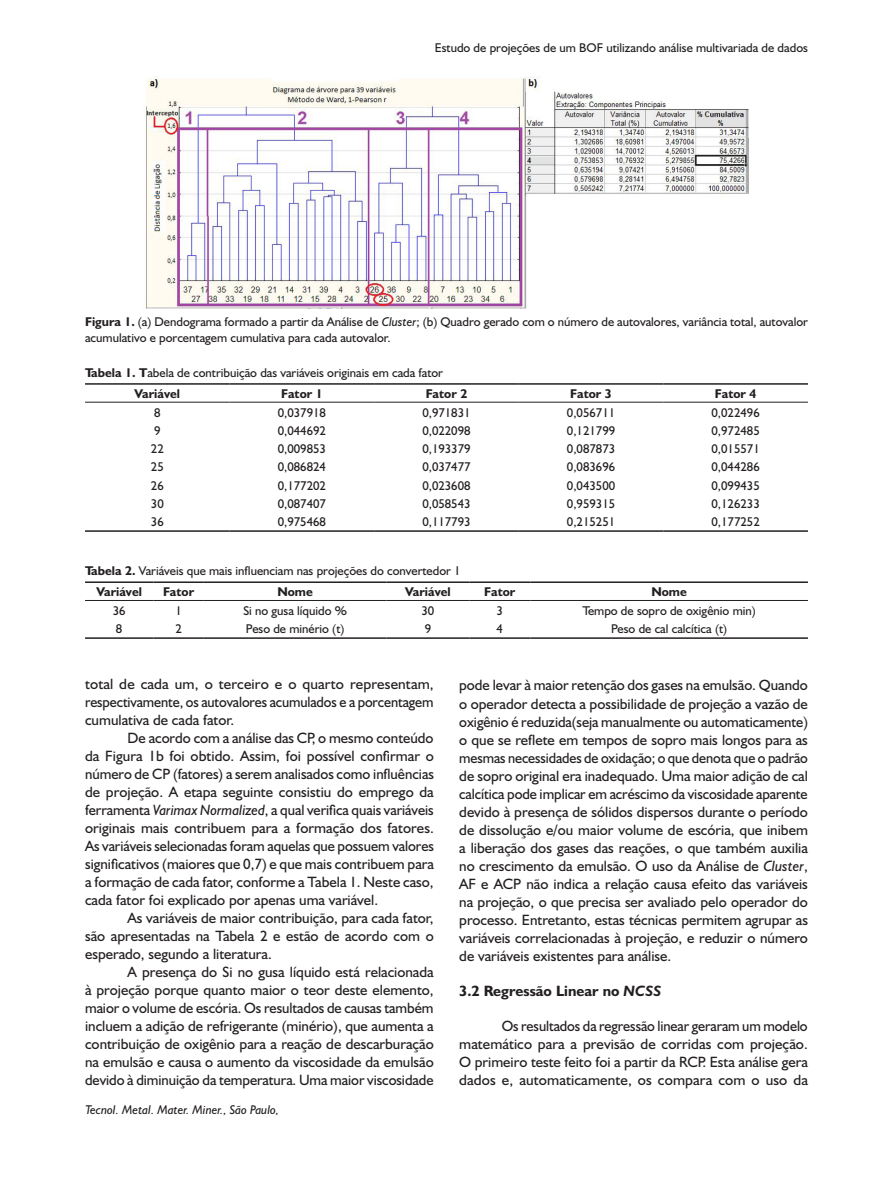
<style>
.page{position:relative;width:893px;height:1191px;background:#fff}
.page>*{position:absolute;margin:0;border:0;box-sizing:border-box;transform-origin:0 0}
.Paragraph{font:15px/18px "Humanist 521 BT";color:#231f20;text-align:justify}
.Paragraph-2{font:15px/18px "Humanist 521 BT";color:#231f20;text-align:justify;scale:.96 1}
.Heading2{font:700 15px "Humanist 521 BT";color:#231f20}
.TableBody{font:12.75px "Humanist 521 BT";color:#231f20}
.FigureCaption{font:12.75px/15.3px "Humanist 521 BT";color:#231f20}
.TableTitle{font:12.75px "Humanist 521 BT";color:#231f20}
.TableHead{font:700 12.75px "Humanist 521 BT";color:#231f20}
.t1{font:italic 12.75px "Humanist 521 BT";color:#231f20}
.s1{font-weight:700}
.s2{font-style:italic}
</style>
<div class="page">
<img style="left:145px;top:77px;width:604px;height:231px">
<hr style="left:85px;top:383px;width:145px;height:2px;background:#231f20">
<hr style="left:230px;top:383px;width:144px;height:2px;background:#231f20">
<hr style="left:374px;top:383px;width:145px;height:2px;background:#231f20">
<hr style="left:519px;top:383px;width:144px;height:2px;background:#231f20">
<hr style="left:663px;top:383px;width:145px;height:2px;background:#231f20">
<hr style="left:85px;top:530px;width:145px;height:2px;background:#231f20">
<hr style="left:230px;top:530px;width:144px;height:2px;background:#231f20">
<hr style="left:374px;top:530px;width:145px;height:2px;background:#231f20">
<hr style="left:519px;top:530px;width:144px;height:2px;background:#231f20">
<hr style="left:663px;top:530px;width:145px;height:2px;background:#231f20">
<hr style="left:85px;top:402px;width:145px;height:1px;background:#231f20">
<hr style="left:230px;top:402px;width:144px;height:1px;background:#231f20">
<hr style="left:374px;top:402px;width:145px;height:1px;background:#231f20">
<hr style="left:519px;top:402px;width:144px;height:1px;background:#231f20">
<hr style="left:663px;top:402px;width:145px;height:1px;background:#231f20">
<hr style="left:85px;top:581px;width:68px;height:2px;background:#231f20">
<hr style="left:153px;top:581px;width:51px;height:2px;background:#231f20">
<hr style="left:204px;top:581px;width:183px;height:2px;background:#231f20">
<hr style="left:387px;top:581px;width:82px;height:2px;background:#231f20">
<hr style="left:469px;top:581px;width:61px;height:2px;background:#231f20">
<hr style="left:530px;top:581px;width:278px;height:2px;background:#231f20">
<hr style="left:85px;top:637px;width:68px;height:2px;background:#231f20">
<hr style="left:153px;top:637px;width:51px;height:2px;background:#231f20">
<hr style="left:204px;top:637px;width:183px;height:2px;background:#231f20">
<hr style="left:387px;top:637px;width:82px;height:2px;background:#231f20">
<hr style="left:469px;top:637px;width:61px;height:2px;background:#231f20">
<hr style="left:530px;top:637px;width:278px;height:2px;background:#231f20">
<hr style="left:85px;top:600px;width:68px;height:1px;background:#231f20">
<hr style="left:153px;top:600px;width:51px;height:1px;background:#231f20">
<hr style="left:204px;top:600px;width:183px;height:1px;background:#231f20">
<hr style="left:387px;top:600px;width:82px;height:1px;background:#231f20">
<hr style="left:469px;top:600px;width:61px;height:1px;background:#231f20">
<hr style="left:530px;top:600px;width:278px;height:1px;background:#231f20">
<p class="FigureCaption" style="left:435px;top:40px;width:375px">Estudo de projeções de um BOF utilizando análise multivariada de dados</p>
<p class="FigureCaption" style="left:85px;top:314px;width:724px"><span class="s1">Figura 1.</span> (a) Dendograma formado a partir da Análise de <span class="s2">Cluster</span>; (b) Quadro gerado com o número de autovalores, variância total, autovalor acumulativo e porcentagem cumulativa para cada autovalor.</p>
<p class="TableTitle" style="left:85px;top:365px;width:360px"><span class="s1">Tabela 1. T</span>abela de contribuição das variáveis originais em cada fator</p>
<p class="TableHead" style="left:135px;top:386px;width:47px">Variável</p>
<p class="TableHead" style="left:281px;top:386px;width:43px">Fator 1</p>
<p class="TableHead" style="left:426px;top:386px;width:43px">Fator 2</p>
<p class="TableHead" style="left:570px;top:386px;width:43px">Fator 3</p>
<p class="TableHead" style="left:715px;top:386px;width:43px">Fator 4</p>
<p class="TableBody" style="left:154px;top:404px;width:8px">8</p>
<p class="TableBody" style="left:278px;top:404px;width:50px">0,037918</p>
<p class="TableBody" style="left:422px;top:404px;width:50px">0,971831</p>
<p class="TableBody" style="left:567px;top:404px;width:50px">0,056711</p>
<p class="TableBody" style="left:711px;top:404px;width:50px">0,022496</p>
<p class="TableBody" style="left:154px;top:422px;width:8px">9</p>
<p class="TableBody" style="left:278px;top:422px;width:50px">0,044692</p>
<p class="TableBody" style="left:422px;top:422px;width:50px">0,022098</p>
<p class="TableBody" style="left:567px;top:422px;width:50px">0,121799</p>
<p class="TableBody" style="left:711px;top:422px;width:50px">0,972485</p>
<p class="TableBody" style="left:151px;top:441px;width:14px">22</p>
<p class="TableBody" style="left:278px;top:441px;width:50px">0,009853</p>
<p class="TableBody" style="left:422px;top:441px;width:50px">0,193379</p>
<p class="TableBody" style="left:567px;top:441px;width:50px">0,087873</p>
<p class="TableBody" style="left:711px;top:441px;width:50px">0,015571</p>
<p class="TableBody" style="left:151px;top:459px;width:14px">25</p>
<p class="TableBody" style="left:278px;top:459px;width:50px">0,086824</p>
<p class="TableBody" style="left:422px;top:459px;width:50px">0,037477</p>
<p class="TableBody" style="left:567px;top:459px;width:50px">0,083696</p>
<p class="TableBody" style="left:711px;top:459px;width:50px">0,044286</p>
<p class="TableBody" style="left:151px;top:477px;width:14px">26</p>
<p class="TableBody" style="left:278px;top:477px;width:50px">0,177202</p>
<p class="TableBody" style="left:422px;top:477px;width:50px">0,023608</p>
<p class="TableBody" style="left:567px;top:477px;width:50px">0,043500</p>
<p class="TableBody" style="left:711px;top:477px;width:50px">0,099435</p>
<p class="TableBody" style="left:151px;top:495px;width:14px">30</p>
<p class="TableBody" style="left:278px;top:495px;width:50px">0,087407</p>
<p class="TableBody" style="left:422px;top:495px;width:50px">0,058543</p>
<p class="TableBody" style="left:567px;top:495px;width:50px">0,959315</p>
<p class="TableBody" style="left:711px;top:495px;width:50px">0,126233</p>
<p class="TableBody" style="left:151px;top:514px;width:14px">36</p>
<p class="TableBody" style="left:278px;top:514px;width:50px">0,975468</p>
<p class="TableBody" style="left:422px;top:514px;width:50px">0,117793</p>
<p class="TableBody" style="left:567px;top:514px;width:50px">0,215251</p>
<p class="TableBody" style="left:711px;top:514px;width:50px">0,177252</p>
<p class="TableTitle" style="left:85px;top:563px;width:377px"><span class="s1">Tabela 2.</span> Variáveis que mais influenciam nas projeções do convertedor 1</p>
<p class="TableHead" style="left:96px;top:584px;width:47px">Variável</p>
<p class="TableHead" style="left:163px;top:584px;width:33px">Fator</p>
<p class="TableHead" style="left:277px;top:584px;width:37px">Nome</p>
<p class="TableHead" style="left:405px;top:584px;width:47px">Variável</p>
<p class="TableHead" style="left:484px;top:584px;width:33px">Fator</p>
<p class="TableHead" style="left:651px;top:584px;width:37px">Nome</p>
<p class="TableBody" style="left:113px;top:602px;width:14px">36</p>
<p class="TableBody" style="left:175px;top:602px;width:8px">1</p>
<p class="TableBody" style="left:243px;top:602px;width:105px">Si no gusa líquido %</p>
<p class="TableBody" style="left:421px;top:602px;width:14px">30</p>
<p class="TableBody" style="left:497px;top:602px;width:8px">3</p>
<p class="TableBody" style="left:582px;top:602px;width:175px">Tempo de sopro de oxigênio min)</p>
<p class="TableBody" style="left:116px;top:621px;width:8px">8</p>
<p class="TableBody" style="left:175px;top:621px;width:8px">2</p>
<p class="TableBody" style="left:246px;top:621px;width:100px">Peso de minério (t)</p>
<p class="TableBody" style="left:425px;top:621px;width:8px">9</p>
<p class="TableBody" style="left:497px;top:621px;width:8px">4</p>
<p class="TableBody" style="left:611px;top:621px;width:117px">Peso de cal calcítica (t)</p>
<p class="Paragraph" style="left:85px;top:674px;width:350px">total de cada um, o terceiro e o quarto representam, respectivamente, os autovalores acumulados e a porcentagem cumulativa de cada fator.</p>
<p class="Paragraph" style="left:85px;top:728px;width:350px;text-indent:43px">De acordo com a análise das CP, o mesmo conteúdo da Figura 1b foi obtido. Assim, foi possível confirmar o número de CP (fatores) a serem analisados como influências de projeção. A etapa seguinte consistiu do emprego da ferramenta <span class="s2">Varimax Normalized</span>, a qual verifica quais variáveis originais mais contribuem para a formação dos fatores.<br>As variáveis selecionadas foram aquelas que possuem valores significativos (maiores que 0,7) e que mais contribuem para a formação de cada fator, conforme a Tabela 1. Neste caso, cada fator foi explicado por apenas uma variável.</p>
<p class="Paragraph" style="left:85px;top:908px;width:350px;text-indent:43px">As variáveis de maior contribuição, para cada fator, são apresentadas na Tabela 2 e estão de acordo com o esperado, segundo a literatura.</p>
<p class="Paragraph" style="left:85px;top:962px;width:350px;text-indent:43px">A presença do Si no gusa líquido está relacionada à projeção porque quanto maior o teor deste elemento, maior o volume de escória. Os resultados de causas também incluem a adição de refrigerante (minério), que aumenta a contribuição de oxigênio para a reação de descarburação na emulsão e causa o aumento da viscosidade da emulsão devido à diminuição da temperatura. Uma maior viscosidade</p>
<p class="t1" style="left:85px;top:1101px;width:196px">Tecnol. Metal. Mater. Miner., São Paulo,</p>
<p class="Paragraph" style="left:459px;top:676px;width:350px">pode levar à maior retenção dos gases na emulsão. Quando o operador detecta a possibilidade de projeção a vazão de oxigênio é reduzida(seja manualmente ou automaticamente) o que se reflete em tempos de sopro mais longos para as mesmas necessidades de oxidação; o que denota que o padrão de sopro original era inadequado. Uma maior adição de cal calcítica pode implicar em acréscimo da viscosidade aparente devido à presença de sólidos dispersos durante o período de dissolução e/ou maior volume de escória, que inibem a liberação dos gases das reações, o que também auxilia no crescimento da emulsão. O uso da Análise de <span class="s2">Cluster</span>, AF e ACP não indica a relação causa efeito das variáveis na projeção, o que precisa ser avaliado pelo operador do processo. Entretanto, estas técnicas permitem agrupar as variáveis correlacionadas à projeção, e reduzir o número de variáveis existentes para análise.</p>
<p class="Heading2" style="left:459px;top:981px;width:204px">3.2 Regressão Linear no <span class="s2">NCSS</span></p>
<p class="Paragraph-2" style="left:459px;top:1016px;width:365px;text-indent:43px">Os resultados da regressão linear geraram um modelo matemático para a previsão de corridas com projeção.<br>O primeiro teste feito foi a partir da RCP. Esta análise gera dados e, automaticamente, os compara com o uso da</p>
</div>
